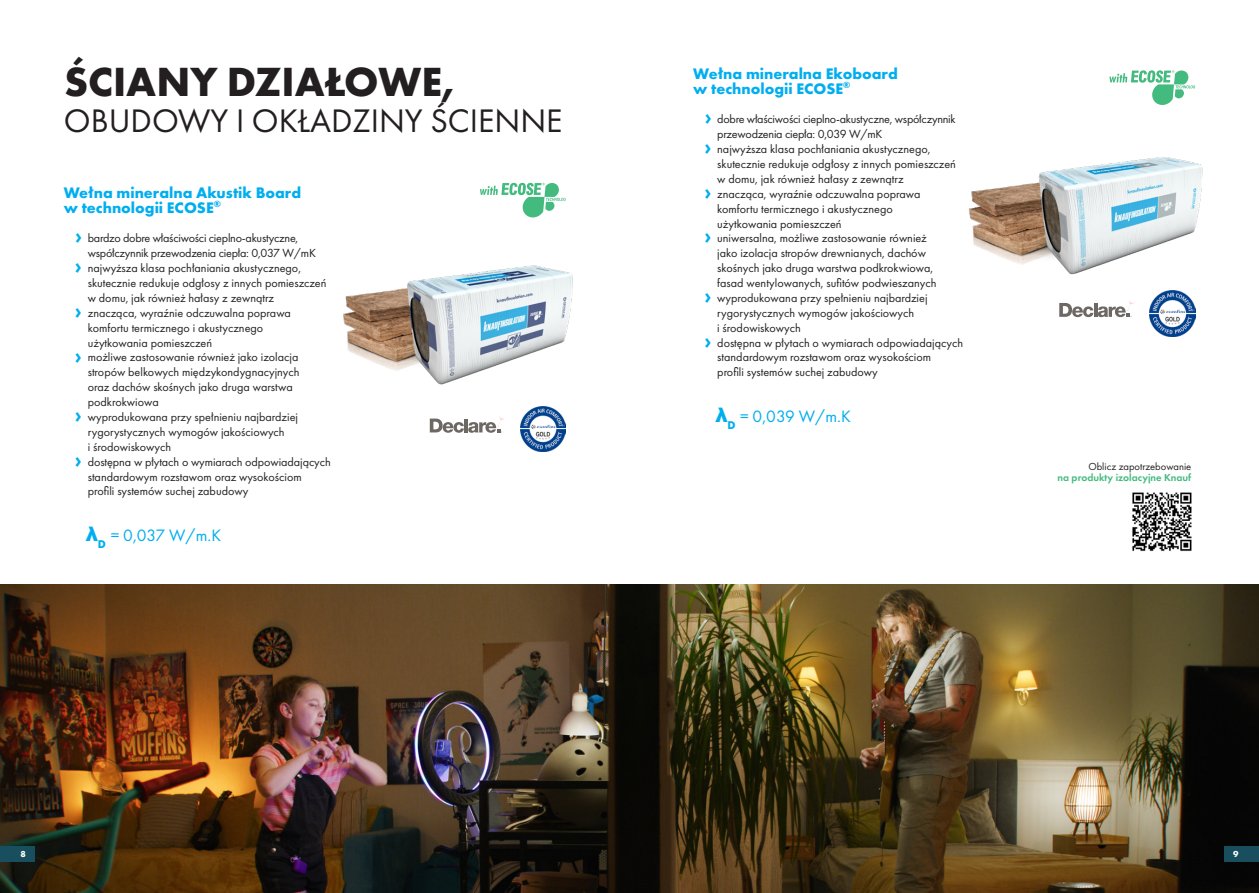
<style>
.page{position:relative;width:1259px;height:893px;background:#fff}
.page>*{position:absolute;margin:0;border:0;box-sizing:border-box;transform-origin:0 0}
.TYTUŁY{font:700 42.3px "Futura PT";color:#231f20}
.TYTUŁY-2{font:33.9px "Futura PT";color:#231f20}
.BEZ_przyciągania{font:17.1px "Futura PT";letter-spacing:-.01em;color:#00aeef}
.tytuł_produkt{font:700 15.9px/14.9px "Futura PT";color:#00aeef}
.t1{font:12.15px/14.9px "Futura PT";color:#231f20}
.t2{font:12.15px/14.9px "Futura PT";letter-spacing:-.02em;color:#231f20}
.śródtytuły_-_niebieskie{font:600 10.5px/11.7px "Futura PT";color:#43ba7e;text-align:right}
.t3{font:700 9px "Futura PT";color:#fff}
.s1{font-weight:700;font-size:22.2px;color:#00aeef}
.s2{font-family:"Arial";font-weight:900;font-size:19.95px}
.s3{font-weight:400;color:#231f20}
</style>
<div class="page">
<img style="left:0;top:585px;width:1259px;height:308px">
<img style="left:343px;top:265px;width:230px;height:120px">
<img style="left:968px;top:157px;width:235px;height:154px">
<svg style="left:1109px;top:70px;width:86px;height:35px"></svg>
<svg style="left:480px;top:183px;width:86px;height:34px"></svg>
<svg style="left:430px;top:417px;width:74px;height:16px"></svg>
<img style="left:520px;top:406px;width:46px;height:46px">
<svg style="left:1059px;top:300px;width:74px;height:17px"></svg>
<img style="left:1149px;top:290px;width:46px;height:46px">
<img style="left:1132px;top:492px;width:60px;height:60px">
<div style="left:0;top:846px;width:35px;height:15px;background:#184e5d"></div>
<div style="left:1224px;top:846px;width:35px;height:15px;background:#184e5d"></div>
<p class="TYTUŁY" style="left:64px;top:55px;width:392px">ŚCIANY DZIAŁOWE,</p>
<p class="TYTUŁY-2" style="left:64px;top:101px;width:500px">OBUDOWY I OKŁADZINY ŚCIENNE</p>
<p class="tytuł_produkt" style="left:64px;top:185px;width:239px">Wełna mineralna Akustik Board w technologii ECOSE<sup>®</sup></p>
<p class="t2" style="left:88px;top:231px;width:230px;text-indent:-12px"><span class="s1">›</span> bardzo dobre właściwości cieplno-akustyczne, współczynnik przewodzenia ciepła: 0,037 W/mK</p>
<p class="t1" style="left:88px;top:261px;width:240px;text-indent:-13px"><span class="s1">›</span> najwyższa klasa pochłaniania akustycznego, skutecznie redukuje odgłosy z innych pomieszczeń w domu, jak również hałasy z zewnątrz</p>
<p class="t1" style="left:88px;top:305px;width:205px;text-indent:-13px"><span class="s1">›</span> znacząca, wyraźnie odczuwalna poprawa komfortu termicznego i akustycznego użytkowania pomieszczeń</p>
<p class="t1" style="left:88px;top:350px;width:213px;text-indent:-13px"><span class="s1">›</span> możliwe zastosowanie również jako izolacja stropów belkowych międzykondygnacyjnych oraz dachów skośnych jako druga warstwa podkrokwiowa</p>
<p class="t1" style="left:88px;top:409px;width:212px;text-indent:-13px"><span class="s1">›</span> wyprodukowana przy spełnieniu najbardziej rygorystycznych wymogów jakościowych<br>i środowiskowych</p>
<p class="t1" style="left:88px;top:454px;width:244px;text-indent:-13px"><span class="s1">›</span> dostępna w płytach o wymiarach odpowiadających standardowym rozstawom oraz wysokościom profili systemów suchej zabudowy</p>
<p class="BEZ_przyciągania" style="left:86px;top:525px;width:137px"><span class="s2">λ</span><sub>D</sub> = 0,037 W/m.K</p>
<p class="tytuł_produkt" style="left:693px;top:66px;width:206px">Wełna mineralna Ekoboard w technologii ECOSE<sup>®</sup></p>
<p class="t2" style="left:717px;top:112px;width:240px;text-indent:-12px"><span class="s1">›</span> dobre właściwości cieplno-akustyczne, współczynnik przewodzenia ciepła: 0,039 W/mK</p>
<p class="t1" style="left:717px;top:142px;width:240px;text-indent:-13px"><span class="s1">›</span> najwyższa klasa pochłaniania akustycznego, skutecznie redukuje odgłosy z innych pomieszczeń w domu, jak również hałasy z zewnątrz</p>
<p class="t1" style="left:717px;top:186px;width:205px;text-indent:-13px"><span class="s1">›</span> znacząca, wyraźnie odczuwalna poprawa komfortu termicznego i akustycznego użytkowania pomieszczeń</p>
<p class="t1" style="left:717px;top:231px;width:221px;text-indent:-13px"><span class="s1">›</span> uniwersalna, możliwe zastosowanie również jako izolacja stropów drewnianych, dachów skośnych jako druga warstwa podkrokwiowa, fasad wentylowanych, sufitów podwieszanych</p>
<p class="t1" style="left:717px;top:290px;width:212px;text-indent:-13px"><span class="s1">›</span> wyprodukowana przy spełnieniu najbardziej rygorystycznych wymogów jakościowych<br>i środowiskowych</p>
<p class="t1" style="left:717px;top:335px;width:247px;text-indent:-13px"><span class="s1">›</span> dostępna w płytach o wymiarach odpowiadających standardowym rozstawom oraz wysokościom<br>profili systemów suchej zabudowy</p>
<p class="BEZ_przyciągania" style="left:715px;top:406px;width:137px"><span class="s2">λ</span><sub>D</sub> = 0,039 W/m.K</p>
<p class="śródtytuły_-_niebieskie" style="left:1057px;top:460px;width:135px"><span class="s3">Oblicz zapotrzebowanie<br></span>na produkty izolacyjne Knauf</p>
<p class="t3" style="left:21px;top:848px;width:7px">8</p>
<p class="t3" style="left:1233px;top:848px;width:7px">9</p>
</div>
